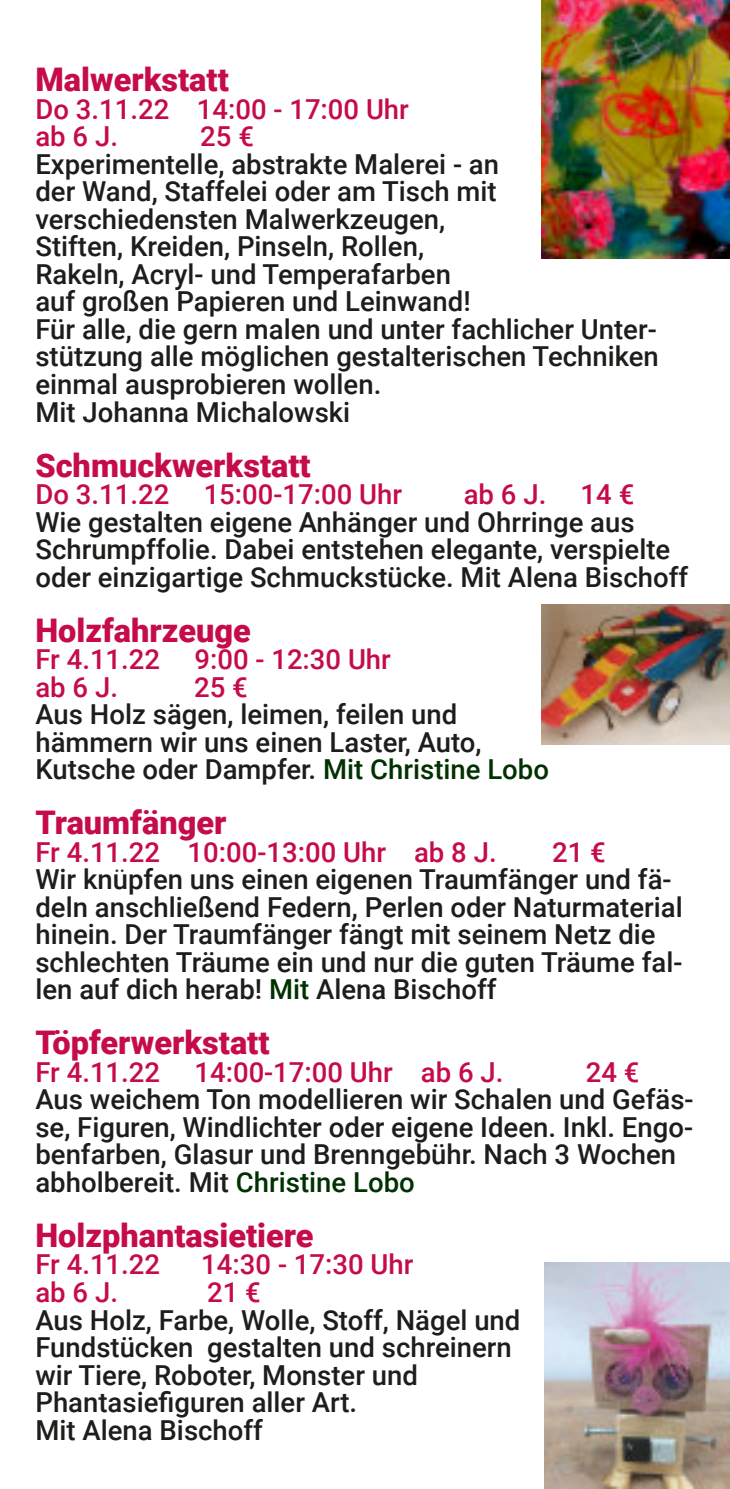
<style>
.page{position:relative;width:730px;height:1489px;background:#fff}
.page>*{position:absolute;margin:0;border:0;box-sizing:border-box;transform-origin:0 0}
.t1{font:900 32.5px "Roboto";color:#c50b4b}
.t2{font:500 27.5px/27.5px "Roboto";color:#1d1d1b}
.t3{font:500 27.5px/27.5px "Roboto";color:#c50b4b}
.s1{color:#003100}
.s2{color:#c50b4b}
.s3{font-family:"Lucida Grande";font-weight:400}
</style>
<div class="page">
<img style="left:541px;top:0;width:189px;height:258px">
<img style="left:545px;top:1262px;width:185px;height:226px">
<img style="left:542px;top:604px;width:188px;height:140px">
<p class="t1" style="left:35px;top:67px;width:195px">Malwerkstatt</p>
<p class="t3" style="left:35px;top:98px;width:375px">Do 3.11.22 14:00 - 17:00 Uhr ab 6 J.</p>
<p class="t3" style="left:200px;top:126px;width:55px">25 €</p>
<p class="t2" style="left:35px;top:153px;width:625px">Experimentelle, abstrakte Malerei - an<br>der Wand, Staffelei oder am Tisch mit verschiedensten Malwerkzeugen,<br>Stiften, Kreiden, Pinseln, Rollen,<br>Rakeln, Acryl- und Temperafarben<br>auf großen Papieren und Leinwand!<br>Für alle, die gern malen und unter fachlicher Unter‐ stützung alle möglichen gestalterischen Techniken einmal ausprobieren wollen.<br>Mit Johanna Michalowski</p>
<p class="t1" style="left:35px;top:452px;width:277px">Schmuckwerkstatt</p>
<p class="t3" style="left:35px;top:483px;width:368px">Do 3.11.22 15:00-17:00 Uhr</p>
<p class="t3" style="left:464px;top:483px;width:172px">ab6J. 14€</p>
<p class="t2" style="left:35px;top:511px;width:654px">Wie gestalten eigene Anhänger und Ohrringe aus<br>Schrumpffolie. Dabei entstehen elegante, verspielte oder einzigartige Schmuckstücke. Mit Alena Bischoff</p>
<p class="t1" style="left:35px;top:617px;width:217px">Holzfahrzeuge</p>
<p class="t3" style="left:35px;top:648px;width:357px">Fr 4.11.22 9:00 - 12:30 Uhr ab 6 J.</p>
<p class="t3" style="left:194px;top:676px;width:55px">25 €</p>
<p class="t2" style="left:35px;top:703px;width:515px">Aus Holz sägen, leimen, feilen und hämmern wir uns einen Laster, Auto,<br>Kutsche oder Dampfer. <span class="s1">Mit Christine Lobo</span></p>
<p class="t1" style="left:35px;top:809px;width:192px">Traumfänger</p>
<p class="t3" style="left:35px;top:841px;width:463px">Fr 4.11.22 10:00-13:00 Uhr ab 8 J.</p>
<p class="t2" style="left:35px;top:841px;width:649px;text-indent:517px"><span class="s2">21 €<br></span>Wir knu<span class="s3">̈</span>pfen uns einen eigenen Traumfänger und fä‐ deln anschließend Federn, Perlen oder Naturmaterial hinein. Der Traumfänger fängt mit seinem Netz die schlechten Träume ein und nur die guten Träume fal‐ len auf dich herab! <span class="s1">Mit</span> Alena Bischoff</p>
<p class="t1" style="left:35px;top:1029px;width:236px">Töpferwerkstatt</p>
<p class="t3" style="left:35px;top:1061px;width:470px">Fr 4.11.22 14:00-17:00 Uhr ab 6 J.</p>
<p class="t3" style="left:586px;top:1061px;width:55px">24 €</p>
<p class="t2" style="left:35px;top:1088px;width:660px">Aus weichem Ton modellieren wir Schalen und Gefäs‐ se, Figuren, Windlichter oder eigene Ideen. Inkl. Engo‐ benfarben, Glasur und Brenngebühr. Nach 3 Wochen abholbereit. Mit <span class="s1">Christine Lobo</span></p>
<p class="t1" style="left:35px;top:1222px;width:280px">Holzphantasietiere</p>
<p class="t3" style="left:35px;top:1253px;width:126px">Fr 4.11.22</p>
<p class="t3" style="left:201px;top:1253px;width:214px">14:30 - 17:30 Uhr</p>
<p class="t3" style="left:35px;top:1281px;width:84px">ab 6 J.</p>
<p class="t3" style="left:207px;top:1281px;width:55px">21 €</p>
<p class="t2" style="left:35px;top:1308px;width:486px">Aus Holz, Farbe, Wolle, Stoff, Nägel und<br>Fundstücken gestalten und schreinern wir Tiere, Roboter, Monster und<br>Phantasiefiguren aller Art.<br>Mit Alena Bischoff</p>
</div>
